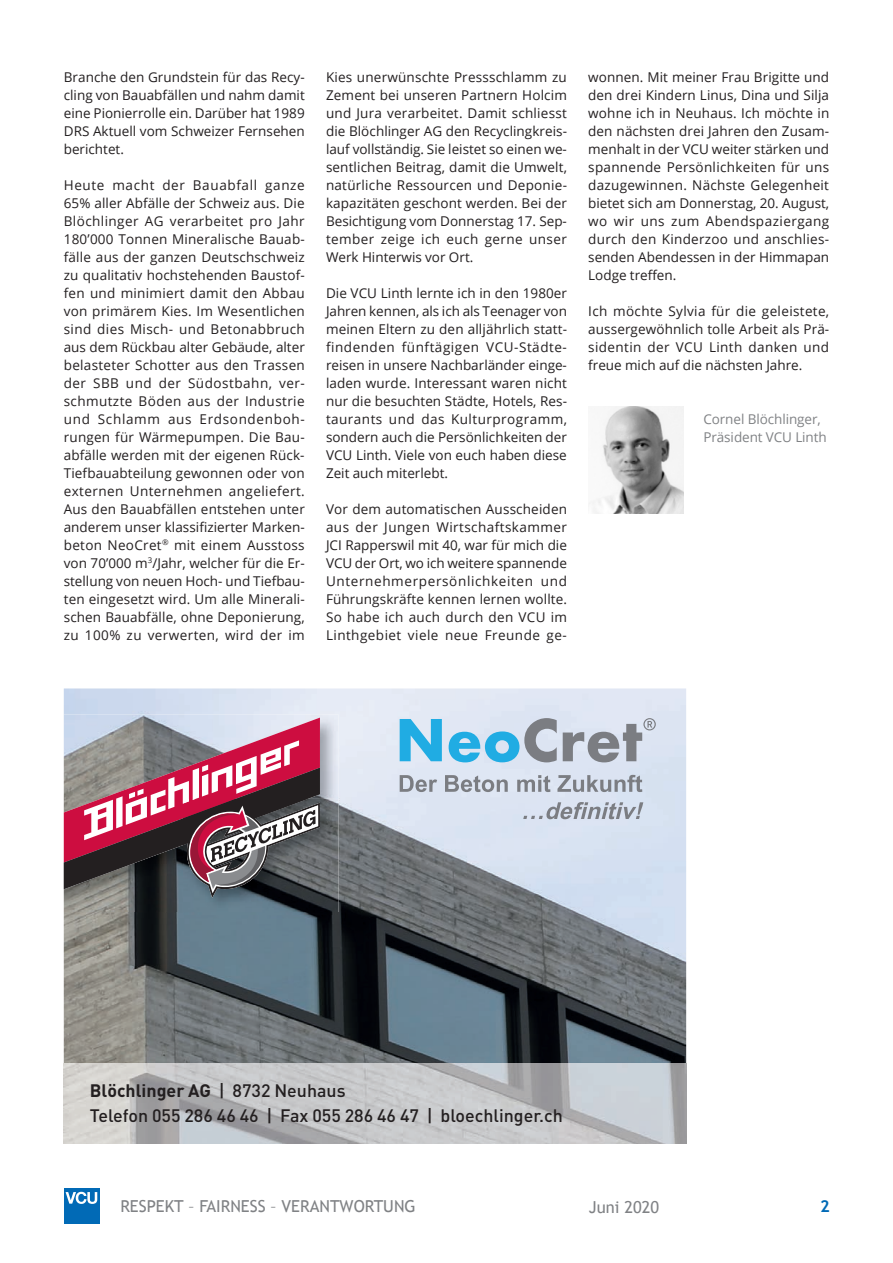
<style>
.page{position:relative;width:893px;height:1263px;background:#fff}
.page>*{position:absolute;margin:0;border:0;box-sizing:border-box;transform-origin:0 0}
.t1{font:500 17.85px/25px "DIN";color:#231f20}
.t2{font:16.5px "Trebuchet MS";color:#808285}
.t3{font:700 16.5px "Trebuchet MS";color:#016ab6}
.t4{font:13.5px/18px "Open Sans";letter-spacing:.005em;color:#231f20;text-align:justify}
.t5{font:13.5px/18px "Open Sans";letter-spacing:-.005em;color:#808285}
.s1{font-weight:700}
</style>
<div class="page">
<div style="left:64px;top:1188px;width:35px;height:36px;background:#016ab6"></div>
<svg style="left:66px;top:1192px;width:31px;height:12px"></svg>
<img style="left:589px;top:406px;width:94px;height:108px">
<img style="left:64px;top:688px;width:622px;height:456px">
<svg style="left:400px;top:775px;width:37px;height:17px"></svg>
<svg style="left:445px;top:775px;width:63px;height:17px"></svg>
<svg style="left:517px;top:775px;width:33px;height:17px"></svg>
<svg style="left:557px;top:775px;width:85px;height:17px"></svg>
<svg style="left:523px;top:802px;width:120px;height:17px;background:#b9bfcb"></svg>
<svg style="left:400px;top:719px;width:42px;height:42px;background:#59bde8"></svg>
<svg style="left:449px;top:718px;width:108px;height:44px;background:#96c3db"></svg>
<svg style="left:563px;top:718px;width:93px;height:44px;background:#b8bdc8"></svg>
<img style="left:64px;top:714px;width:275px;height:198px">
<img style="left:183px;top:799px;width:155px;height:115px">
<svg style="left:64px;top:718px;width:256px;height:180px;background:#906674"></svg>
<p class="t4" style="left:64px;top:68px;width:243px">Branche den Grundstein für das Recy&shy;cling von Bauabfällen und nahm damit eine Pionierrolle ein. Darüber hat 1989<br>DRS Aktuell vom Schweizer Fernsehen berichtet.</p>
<p class="t4" style="left:64px;top:176px;width:243px">Heute macht der Bauabfall ganze 65% aller Abfälle der Schweiz aus. Die Blöchlinger AG verarbeitet pro Jahr 180’000 Tonnen Mineralische Bauab&shy;fälle aus der ganzen Deutschschweiz zu qualitativ hochstehenden Baustof&shy;fen und minimiert damit den Abbau von primärem Kies. Im Wesentlichen sind dies Misch- und Betonabbruch aus dem Rückbau alter Gebäude, alter belasteter Schotter aus den Trassen der SBB und der Südostbahn, ver&shy;schmutzte Böden aus der Industrie und Schlamm aus Erdsondenboh&shy;rungen für Wärmepumpen. Die Bau&shy;abfälle werden mit der eigenen Rück-Tiefbauabteilung gewonnen oder von externen Unternehmen angeliefert.<br>Aus den Bauabfällen entstehen unter anderem unser klassifizierter Marken&shy;beton NeoCret<sup>®</sup> mit einem Ausstoss von 70’000 m<sup>3</sup>/Jahr, welcher für die Er&shy;stellung von neuen Hoch- und Tiefbau&shy;ten eingesetzt wird. Um alle Minerali&shy;schen Bauabfälle, ohne Deponierung, zu 100% zu verwerten, wird der im</p>
<p class="t4" style="left:326px;top:68px;width:243px">Kies unerwünschte Pressschlamm zu Zement bei unseren Partnern Holcim und Jura verarbeitet. Damit schliesst die Blöchlinger AG den Recyclingkreis&shy;lauf vollständig. Sie leistet so einen we&shy;sentlichen Beitrag, damit die Umwelt, natürliche Ressourcen und Deponie&shy;kapazitäten geschont werden. Bei der Besichtigung vom Donnerstag 17. Sep&shy;tember zeige ich euch gerne unser Werk Hinterwis vor Ort.</p>
<p class="t4" style="left:326px;top:283px;width:243px">Die VCU Linth lernte ich in den 1980er Jahren kennen, als ich als Teenager von meinen Eltern zu den alljährlich statt&shy;findenden fünftägigen VCU-Städte&shy;reisen in unsere Nachbarländer einge&shy;laden wurde. Interessant waren nicht nur die besuchten Städte, Hotels, Res&shy;taurants und das Kulturprogramm, sondern auch die Persönlichkeiten der VCU Linth. Viele von euch haben diese Zeit auch miterlebt.</p>
<p class="t4" style="left:326px;top:499px;width:243px">Vor dem automatischen Ausscheiden aus der Jungen Wirtschaftskammer JCI Rapperswil mit 40, war für mich die VCU der Ort, wo ich weitere spannende Unternehmerpersönlichkeiten und Führungskräfte kennen lernen wollte.<br>So habe ich auch durch den VCU im Linthgebiet viele neue Freunde ge-</p>
<p class="t4" style="left:588px;top:67px;width:243px">wonnen. Mit meiner Frau Brigitte und den drei Kindern Linus, Dina und Silja wohne ich in Neuhaus. Ich möchte in den nächsten drei Jahren den Zusam&shy;menhalt in der VCU weiter stärken und spannende Persönlichkeiten für uns dazugewinnen. Nächste Gelegenheit bietet sich am Donnerstag, 20. August, wo wir uns zum Abendspaziergang durch den Kinderzoo und anschlies&shy;senden Abendessen in der Himmapan Lodge treffen.</p>
<p class="t4" style="left:588px;top:301px;width:243px">Ich möchte Sylvia für die geleistete, aussergewöhnlich tolle Arbeit als Prä&shy;sidentin der VCU Linth danken und freue mich auf die nächsten Jahre.</p>
<p class="t5" style="left:703px;top:410px;width:125px">Cornel Blöchlinger,<br>Präsident VCU Linth</p>
<h1 class="t1" style="left:90px;top:1078px;width:474px"><span class="s1">Blöchlinger AG</span> | 8732 Neuhaus<br>Telefon 055 286 46 46 | Fax 055 286 46 47 | bloechlinger.ch</h1>
<p class="t2" style="left:120px;top:1197px;width:297px">RESPEKT – FAIRNESS – VERANTWORTUNG</p>
<p class="t2" style="left:589px;top:1197px;width:72px">Juni 2020</p>
<p class="t3" style="left:820px;top:1196px;width:11px">2</p>
</div>
